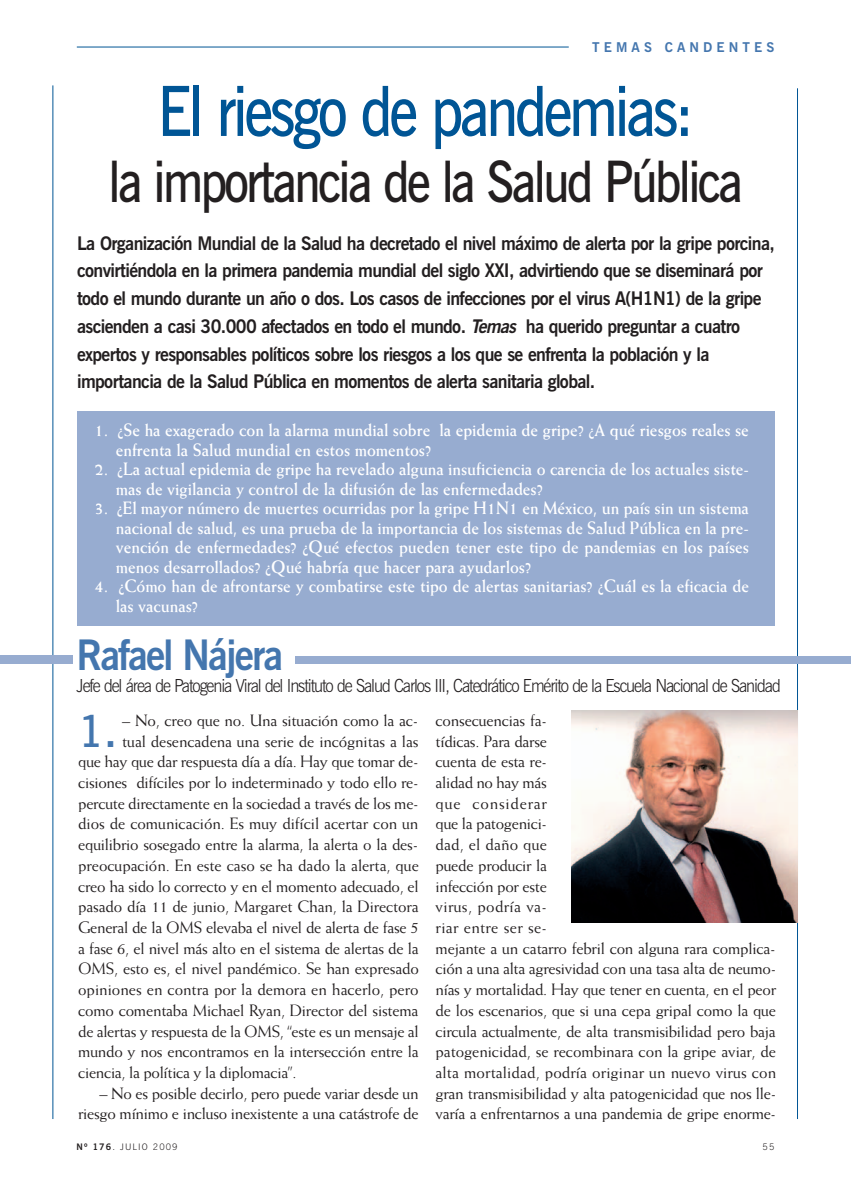
<style>
.page{position:relative;width:851px;height:1191px;background:#fff}
.page>*{position:absolute;margin:0;border:0;box-sizing:border-box;transform-origin:0 0}
.t1{font:600 69px "News Gothic BT";letter-spacing:-.055em;color:#005595;scale:.85 1}
.t2{font:600 57px "News Gothic BT";letter-spacing:-.055em;color:#231f20;scale:.85 1}
.t3{font:600 43.8px "News Gothic BT";color:#4476ae}
.t4{font:700 42px "News Gothic BT";letter-spacing:-.05em;color:#4476ae;scale:.92 1}
.t5{font:700 18.75px/27.8px "News Gothic BT";letter-spacing:-.035em;color:#231f20;scale:.95 1}
.t6{font:700 18px/19.5px "Weiss Std";color:#fff;scale:.92 1}
.t7{font:300 18px "News Gothic BT";letter-spacing:-.065em;color:#231f20;scale:.92 1}
.t8{font:16.5px/20.7px "Weiss Std";letter-spacing:-.02em;color:#231f20;text-align:right}
.t9{font:16.5px "Weiss Std";color:#231f20}
.t10{font:700 13.5px "News Gothic BT";letter-spacing:.305em;color:#4476ae}
.t11{font:300 9px "News Gothic BT";letter-spacing:.12em;color:#231f20}
.s1{font-style:italic}
.s2{font-size:47.25px}
.s3{font-weight:700}
</style>
<div class="page">
<hr style="left:77px;top:47px;width:491px;height:1px;background:#005595">
<hr style="left:53px;top:85px;width:1px;height:1034px;background:#005595">
<hr style="left:797px;top:88px;width:1px;height:1031px;background:#005595">
<div style="left:77px;top:411px;width:697px;height:214px;background:#97acd0"></div>
<div style="left:0;top:655px;width:73px;height:8px;background:#97acd0"></div>
<div style="left:295px;top:656px;width:555px;height:7px;background:#97acd0"></div>
<img style="left:571px;top:711px;width:226px;height:211px">
<p class="t10" style="left:592px;top:39px;width:184px">TEMAS CANDENTES</p>
<h1 class="t1" style="left:157px;top:72px;width:632px">El riesgo de pandemias:</h1>
<h2 class="t2" style="left:108px;top:149px;width:747px">la importancia de la Salud Pública</h2>
<p class="t5" style="left:77px;top:229px;width:735px">La Organización Mundial de la Salud ha decretado el nivel máximo de alerta por la gripe porcina, convirtiéndola en la primera pandemia mundial del siglo XXI, advirtiendo que se diseminará por todo el mundo durante un año o dos. Los casos de infecciones por el virus A(H1N1) de la gripe ascienden a casi 30.000 afectados en todo el mundo. <span class="s1">Temas</span> ha querido preguntar a cuatro expertos y responsables políticos sobre los riesgos a los que se enfrenta la población y la importancia de la Salud Pública en momentos de alerta sanitaria global.</p>
<p class="t6" style="left:116px;top:422px;width:689px;text-indent:-21px">1. ¿Se ha exagerado con la alarma mundial sobre la epidemia de gripe? ¿A qué riesgos reales se enfrenta la Salud mundial en estos momentos?</p>
<p class="t6" style="left:116px;top:461px;width:689px;text-indent:-21px">2. ¿La actual epidemia de gripe ha revelado alguna insuficiencia o carencia de los actuales siste&shy;mas de vigilancia y control de la difusión de las enfermedades?</p>
<p class="t6" style="left:116px;top:500px;width:689px;text-align:justify;text-indent:-21px">3. ¿El mayor número de muertes ocurridas por la gripe H1N1 en México, un país sin un sistema nacional de salud, es una prueba de la importancia de los sistemas de Salud Pública en la pre&shy;vención de enfermedades? ¿Qué efectos pueden tener este tipo de pandemias en los países menos desarrollados? ¿Qué habría que hacer para ayudarlos?</p>
<p class="t6" style="left:116px;top:578px;width:689px;text-indent:-21px">4. ¿Cómo han de afrontarse y combatirse este tipo de alertas sanitarias? ¿Cuál es la eficacia de las vacunas?</p>
<h3 class="t4" style="left:77px;top:631px;width:226px">Rafael Nájera</h3>
<p class="t7" style="left:77px;top:675px;width:766px">Jefe del área de Patogenia Viral del Instituto de Salud Carlos III, Catedrático Emérito de la Escuela Nacional de Sanidad</p>
<h3 class="t3" style="left:78px;top:706px;width:41px">1<span class="s2">.</span></h3>
<p class="t8" style="left:122px;top:711px;width:297px">– No, creo que no. Una situación como la ac-</p>
<p class="t8" style="left:122px;top:732px;width:298px">tual desencadena una serie de incógnitas a las</p>
<p class="t8" style="left:78px;top:752px;width:342px">que hay que dar respuesta día a día. Hay que tomar de-</p>
<p class="t8" style="left:78px;top:773px;width:342px">cisiones difíciles por lo indeterminado y todo ello re-</p>
<p class="t8" style="left:78px;top:794px;width:342px">percute directamente en la sociedad a través de los me-</p>
<p class="t8" style="left:78px;top:814px;width:341px">dios de comunicación. Es muy difícil acertar con un</p>
<p class="t8" style="left:78px;top:835px;width:341px">equilibrio sosegado entre la alarma, la alerta o la des-</p>
<p class="t8" style="left:78px;top:856px;width:342px">preocupación. En este caso se ha dado la alerta, que</p>
<p class="t8" style="left:78px;top:876px;width:342px">creo ha sido lo correcto y en el momento adecuado, el</p>
<p class="t8" style="left:78px;top:897px;width:342px">pasado día 11 de junio, Margaret Chan, la Directora</p>
<p class="t8" style="left:78px;top:918px;width:342px">General de la OMS elevaba el nivel de alerta de fase 5</p>
<p class="t8" style="left:78px;top:939px;width:342px">a fase 6, el nivel más alto en el sistema de alertas de la</p>
<p class="t8" style="left:78px;top:959px;width:342px">OMS, esto es, el nivel pandémico. Se han expresado</p>
<p class="t9" style="left:78px;top:983px;width:342px">opiniones en contra por la demora en hacerlo, pero</p>
<p class="t8" style="left:78px;top:1001px;width:342px">como comentaba Michael Ryan, Director del sistema</p>
<p class="t8" style="left:78px;top:1021px;width:342px">de alertas y respuesta de la OMS, “este es un mensaje al</p>
<p class="t8" style="left:78px;top:1042px;width:342px">mundo y nos encontramos en la intersección entre la</p>
<p class="t8" style="left:78px;top:1063px;width:220px">ciencia, la política y la diplomacia”.</p>
<p class="t8" style="left:78px;top:1083px;width:342px">– No es posible decirlo, pero puede variar desde un riesgo mínimo e incluso inexistente a una catástrofe de</p>
<p class="t8" style="left:435px;top:711px;width:342px;text-align:left">consecuencias fa-<br>tídicas. Para darse<br>cuenta de esta re-<br>alidad no hay más<br>que considerar<br>que la patogenici-<br>dad, el daño que<br>puede producir la<br>infección por este<br>virus, podría va-<br>riar entre ser se-<br>mejante a un catarro febril con alguna rara complica&shy;ción a una alta agresividad con una tasa alta de neumo&shy;nías y mortalidad. Hay que tener en cuenta, en el peor de los escenarios, que si una cepa gripal como la que circula actualmente, de alta transmisibilidad pero baja patogenicidad, se recombinara con la gripe aviar, de alta mortalidad, podría originar un nuevo virus con gran transmisibilidad y alta patogenicidad que nos lle&shy;varía a enfrentarnos a una pandemia de gripe enorme-</p>
<p class="t11" style="left:77px;top:1141px;width:102px"><span class="s3">Nº 176</span>. JULIO 2009</p>
<p class="t11" style="left:762px;top:1141px;width:13px">55</p>
</div>
